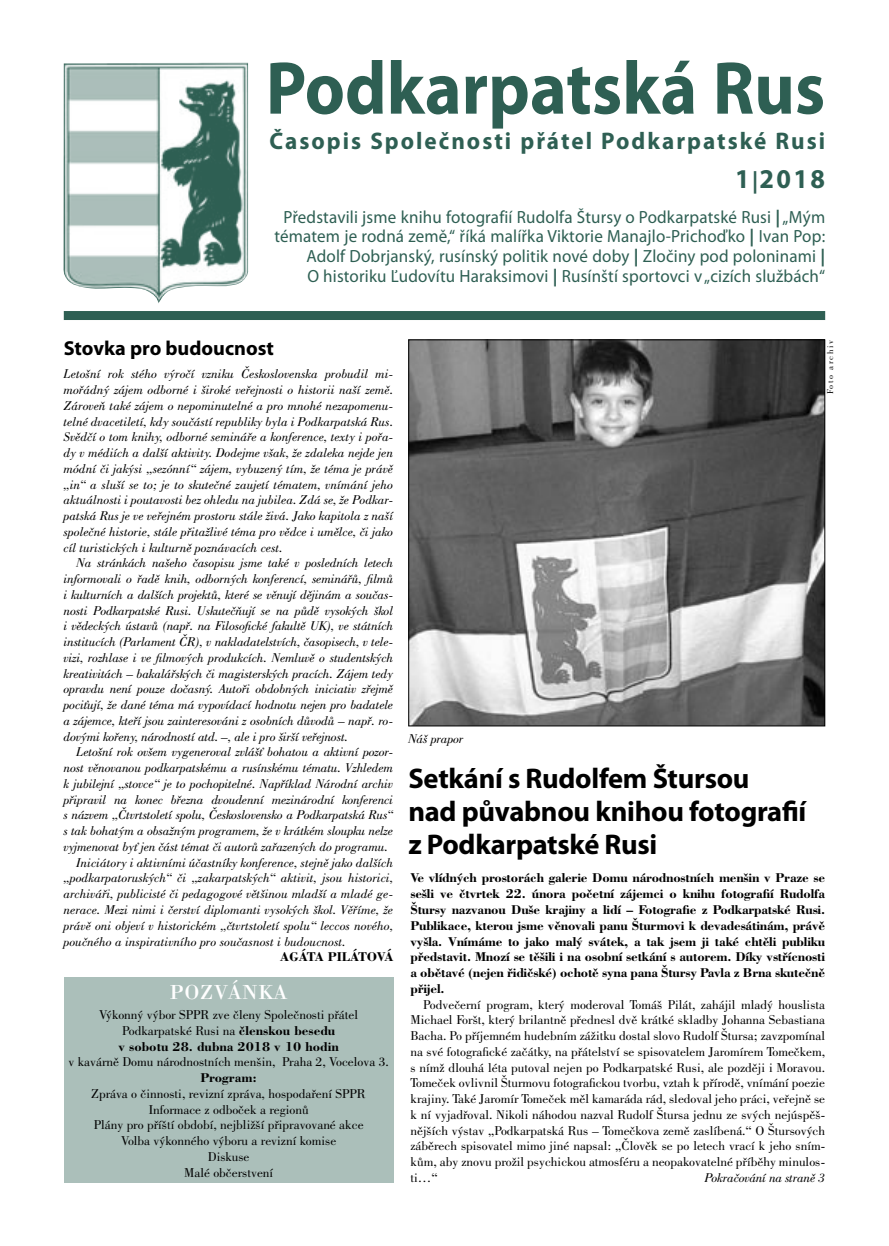
<style>
.page{position:relative;width:889px;height:1246px;background:#fff}
.page>*{position:absolute;margin:0;border:0;box-sizing:border-box;transform-origin:0 0}
.t1{font:700 75.45px "Myriad Pro";color:#2e5f53;scale:.93 1}
.t2{font:700 28.5px/33px "Myriad Pro";letter-spacing:-.01em;color:#000}
.t3{font:700 27.3px "Myriad Pro";color:#2e5f53;scale:.96 1}
.t4{font:700 24px "Myriad Pro";letter-spacing:.085em;color:#2e5f53;scale:.96 1}
.t5{font:21px "Bodoni AT";letter-spacing:.04em;color:#fff}
.t6{font:700 20.25px "Myriad Pro";color:#000}
.t7{font:17.7px/20px "Myriad Pro";letter-spacing:.01em;color:#2e5f53;text-align:right;scale:.96 1}
.t8{font:italic 13.5px/15.8px "Bodoni AT";letter-spacing:-.01em;color:#000;text-align:justify}
.t9{font:13.5px/15.8px "Bodoni AT";color:#000;text-align:center}
.t10{font:700 13.5px/15.8px "Bodoni AT";letter-spacing:-.015em;color:#000;text-align:justify}
.t11{font:9px "Bodoni AT";letter-spacing:.175em;color:#000}
.s1{font-size:22.5px}
.s2{font-weight:700}
</style>
<div class="page">
<img style="left:410px;top:341px;width:413px;height:383px">
<div style="left:64px;top:311px;width:761px;height:9px;background:#2e5f53"></div>
<img style="left:63px;top:63px;width:186px;height:240px">
<div style="left:64px;top:977px;width:329px;height:205px;background:#abbfba"></div>
<h1 class="t1" style="left:266px;top:46px;width:603px">Podkarpatská Rus</h1>
<h3 class="t4" style="left:270px;top:128px;width:580px">Časopis Společnosti přátel Podkarpatské Rusi</h3>
<h3 class="t3" style="left:735px;top:164px;width:95px">1<span class="s1">|</span>2018</h3>
<p class="t7" style="left:274px;top:207px;width:575px">Představili jsme knihu fotografií Rudolfa Štursy o Podkarpatské Rusi <span class="s2">|</span> „Mým tématem je rodná země,“ říká malířka Viktorie Manajlo-Prichoďko <span class="s2">|</span> Ivan Pop:<br>Adolf Dobrjanský, rusínský politik nové doby <span class="s2">|</span> Zločiny pod poloninami <span class="s2">|<br></span>O historiku Ľudovítu Haraksimovi <span class="s2">|</span> Rusínští sportovci v „cizích službách“</p>
<h3 class="t6" style="left:64px;top:336px;width:212px">Stovka pro budoucnost</h3>
<p class="t8" style="left:64px;top:366px;width:331px">Letošní rok stého výročí vzniku Československa probudil mi&shy;mořádný zájem odborné i široké veřejnosti o historii naší země.<br>Zároveň také zájem o nepominutelné a pro mnohé nezapomenu&shy;telné dvacetiletí, kdy součástí republiky byla i Podkarpatská Rus.<br>Svědčí o tom knihy, odborné semináře a konference, texty i pořa&shy;dy v médiích a další aktivity. Dodejme však, že zdaleka nejde jen módní či jakýsi „sezónní“ zájem, vybuzený tím, že téma je právě „in“ a sluší se to; je to skutečné zaujetí tématem, vnímání jeho aktuálnosti i poutavosti bez ohledu na jubilea. Zdá se, že Podkar&shy;patská Rus je ve veřejném prostoru stále živá. Jako kapitola z naší společné historie, stále přitažlivé téma pro vědce i umělce, či jako cíl turistických i kulturně poznávacích cest.</p>
<p class="t8" style="left:64px;top:555px;width:331px;text-indent:13px">Na stránkách našeho časopisu jsme také v posledních letech informovali o řadě knih, odborných konferencí, seminářů, filmů i kulturních a dalších projektů, které se věnují dějinám a součas&shy;nosti Podkarpatské Rusi. Uskutečňují se na půdě vysokých škol i vědeckých ústavů (např. na Filosofické fakultě UK), ve státních institucích (Parlament ČR), v nakladatelstvích, časopisech, v tele&shy;vizi, rozhlase i ve filmových produkcích. Nemluvě o studentských kreativitách – bakalářských či magisterských pracích. Zájem tedy opravdu není pouze dočasný. Autoři obdobných iniciativ zřejmě pociťují, že dané téma má vypovídací hodnotu nejen pro badatele a zájemce, kteří jsou zainteresováni z osobních důvodů – např. ro&shy;dovými kořeny, národností atd. –, ale i pro širší veřejnost.</p>
<p class="t8" style="left:77px;top:744px;width:318px">Letošní rok ovšem vygeneroval zvlášť bohatou a aktivní pozor-</p>
<p class="t8" style="left:64px;top:760px;width:331px">nost věnovanou podkarpatskému a rusínskému tématu. Vzhledem</p>
<p class="t8" style="left:64px;top:775px;width:331px">k jubilejní „stovce“ je to pochopitelné. Například Národní archiv</p>
<p class="t8" style="left:64px;top:791px;width:331px">připravil na konec března dvoudenní mezinárodní konferenci</p>
<p class="t8" style="left:64px;top:807px;width:331px">s názvem „Čtvrtstoletí spolu, Československo a Podkarpatská Rus“</p>
<p class="t8" style="left:64px;top:823px;width:331px">s tak bohatým a obsažným programem, že v krátkém sloupku nelze</p>
<p class="t8" style="left:64px;top:838px;width:326px">vyjmenovat byť jen část témat či autorů zařazených do programu.</p>
<p class="t8" style="left:77px;top:854px;width:318px">Iniciátory i aktivními účastníky konference, stejně jako dalších</p>
<p class="t8" style="left:64px;top:870px;width:331px">„podkarpatoruských“ či „zakarpatských“ aktivit, jsou historici,</p>
<p class="t8" style="left:64px;top:886px;width:331px">archiváři, publicisté či pedagogové většinou mladší a mladé ge-</p>
<p class="t8" style="left:64px;top:901px;width:331px">nerace. Mezi nimi i čerství diplomanti vysokých škol. Věříme, že</p>
<p class="t8" style="left:64px;top:917px;width:331px">právě oni objeví v historickém „čtvrtstoletí spolu“ leccos nového,</p>
<p class="t8" style="left:64px;top:933px;width:284px">poučného a inspirativního pro současnost i budoucnost.</p>
<p class="t10" style="left:280px;top:949px;width:115px">AGÁTA PILÁTOVÁ</p>
<h3 class="t5" style="left:170px;top:979px;width:119px">POZVÁNKA</h3>
<p class="t9" style="left:99px;top:1006px;width:260px">Výkonný výbor SPPR zve členy Společnosti přátel<br>Podkarpatské Rusi na <span class="s2">členskou besedu<br>v sobotu 28. dubna 2018 v 10 hodin</span></p>
<p class="t9" style="left:69px;top:1054px;width:322px">v kavárně Domu národnostních menšin, Praha 2, Vocelova 3.</p>
<p class="t10" style="left:200px;top:1069px;width:58px">Program:</p>
<p class="t9" style="left:92px;top:1085px;width:276px">Zpráva o činnosti, revizní zpráva, hospodaření SPPR Informace z odboček a regionů<br>Plány pro příští období, nejbližší připravované akce Volba výkonného výboru a revizní komise<br>Diskuse<br>Malé občerstvení</p>
<p class="t11" style="left:824px;top:394px;width:56px;rotate:-90deg">Foto archiv</p>
<p class="t8" style="left:408px;top:731px;width:57px">Náš prapor</p>
<h2 class="t2" style="left:408px;top:762px;width:399px">Setkání s Rudolfem Štursou<br>nad půvabnou knihou fotografií z Podkarpatské Rusi</h2>
<p class="t10" style="left:410px;top:870px;width:416px">Ve vlídných prostorách galerie Domu národnostních menšin v Praze se sešli ve čtvrtek 22. února početní zájemci o knihu fotografií Rudolfa Štursy nazvanou Duše krajiny a lidí – Fotografie z Podkarpatské Rusi.<br>Publikace, kterou jsme věnovali panu Šturmovi k devadesátinám, právě vyšla. Vnímáme to jako malý svátek, a tak jsem ji také chtěli publiku představit. Mnozí se těšili i na osobní setkání s autorem. Díky vstřícnosti a obětavé (nejen řidičské) ochotě syna pana Štursy Pavla z Brna skutečně přijel.</p>
<p class="t9" style="left:410px;top:996px;width:416px;text-align:justify;text-indent:13px">Podvečerní program, který moderoval Tomáš Pilát, zahájil mladý houslista Michael Foršt, který brilantně přednesl dvě krátké skladby Johanna Sebastiana Bacha. Po příjemném hudebním zážitku dostal slovo Rudolf Štursa; zavzpomínal na své fotografické začátky, na přátelství se spisovatelem Jaromírem Tomečkem, s nímž dlouhá léta putoval nejen po Podkarpatské Rusi, ale později i Moravou.<br>Tomeček ovlivnil Šturmovu fotografickou tvorbu, vztah k přírodě, vnímání poezie krajiny. Také Jaromír Tomeček měl kamaráda rád, sledoval jeho práci, veřejně se k ní vyjadřoval. Nikoli náhodou nazval Rudolf Štursa jednu ze svých nejúspěš&shy;nějších výstav „Podkarpatská Rus – Tomečkova země zaslíbená.“ O Štursových záběrech spisovatel mimo jiné napsal: „Člověk se po letech vrací k jeho sním&shy;kům, aby znovu prožil psychickou atmosféru a neopakovatelné příběhy minulos&shy;ti…“</p>
<p class="t8" style="left:704px;top:1169px;width:122px">Pokračování na straně 3</p>
</div>
